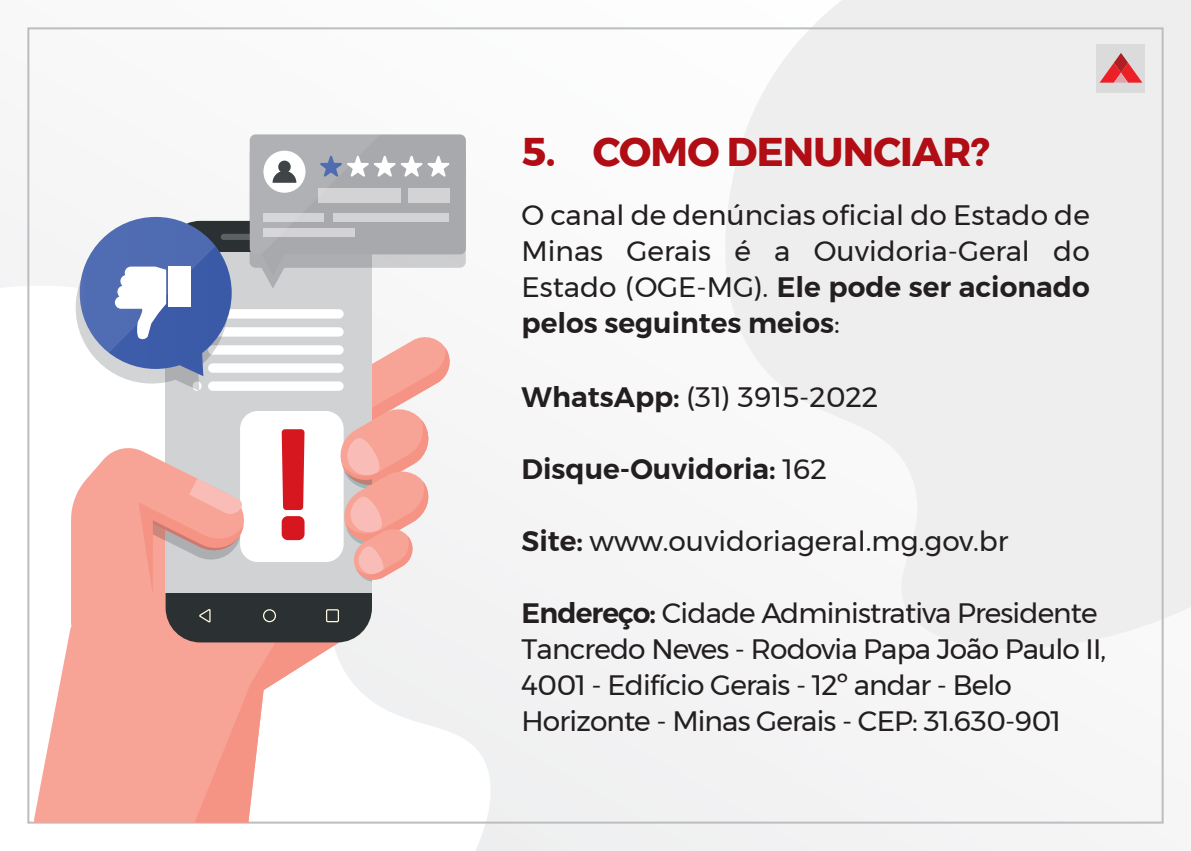
<style>
.page{position:relative;width:1191px;height:851px;background:#fff}
.page>*{position:absolute;margin:0;border:0;box-sizing:border-box;transform-origin:0 0}
.t1{font:700 40px "Montserrat";letter-spacing:-.02em;color:#b00d15}
.t2{font:28px/36px "Montserrat";letter-spacing:-.03em;color:#231f20;text-align:justify}
.t3{font:28px "Montserrat";color:#231f20}
.t4{font:600 28px "Montserrat";color:#231f20}
.s1{font-weight:600}
.s2{font-weight:400}
</style>
<div class="page">
<div style="left:0;top:0;width:1191px;height:850px;background:#f5f5f6"></div>
<div style="left:1096px;top:44px;width:49px;height:49px;background:#dadbda"></div>
<svg style="left:1099px;top:53px;width:43px;height:30px"></svg>
<svg style="left:34px;top:613px;width:350px;height:209px;fill:#f7a396"></svg>
<svg style="left:195px;top:642px;width:144px;height:180px"></svg>
<div style="left:166px;top:221px;width:206px;height:421px;background:#2b3032;border-radius:35px"></div>
<div style="left:165px;top:252px;width:207px;height:340px;background:#d1d2d4"></div>
<div style="left:221px;top:234px;width:96px;height:6px;background:#5d6162;border-radius:3px"></div>
<div style="left:326px;top:609px;width:13px;height:13px;border:1px solid #fefbde"></div>
<div style="left:263px;top:609px;width:13px;height:13px;border:1px solid #fefbde;border-radius:50%"></div>
<div style="left:208px;top:309px;width:136px;height:9px;background:#fff;border-radius:5px"></div>
<div style="left:208px;top:327px;width:136px;height:9px;background:#fff;border-radius:5px"></div>
<div style="left:208px;top:345px;width:136px;height:9px;background:#fff;border-radius:5px"></div>
<div style="left:208px;top:363px;width:136px;height:9px;background:#fff;border-radius:5px"></div>
<div style="left:208px;top:381px;width:136px;height:10px;background:#fff;border-radius:5px"></div>
<div style="left:240px;top:411px;width:104px;height:151px;background:#fff;border-radius:18px"></div>
<svg style="left:250px;top:134px;width:216px;height:154px"></svg>
<svg style="left:76px;top:217px;width:156px;height:174px"></svg>
<svg style="left:71px;top:448px;width:177px;height:177px"></svg>
<svg style="left:263px;top:333px;width:187px;height:249px"></svg>
<h1 class="t1" style="left:521px;top:120px;width:469px">5. COMO DENUNCIAR?</h1>
<p class="t2" style="left:521px;top:197px;width:570px">O canal de denúncias oficial do Estado de Minas Gerais é a Ouvidoria-Geral do Estado (OGE-MG). <span class="s1">Ele pode ser acionado pelos seguintes meios</span>:</p>
<p class="t3" style="left:521px;top:375px;width:358px"><span class="s1">WhatsApp:</span> (31) 3915-2022</p>
<p class="t4" style="left:521px;top:447px;width:307px">Disque-Ouvidoria: <span class="s2">162</span></p>
<p class="t3" style="left:521px;top:519px;width:488px"><span class="s1">Site:</span> www.ouvidoriageral.mg.gov.br</p>
<p class="t2" style="left:521px;top:595px;width:586px;text-align:left"><span class="s1">Endereço:</span> Cidade Administrativa Presidente Tancredo Neves - Rodovia Papa João Paulo II, 4001 - Edifício Gerais - 12º andar - Belo Horizonte - Minas Gerais - CEP: 31.630-901</p>
</div>
